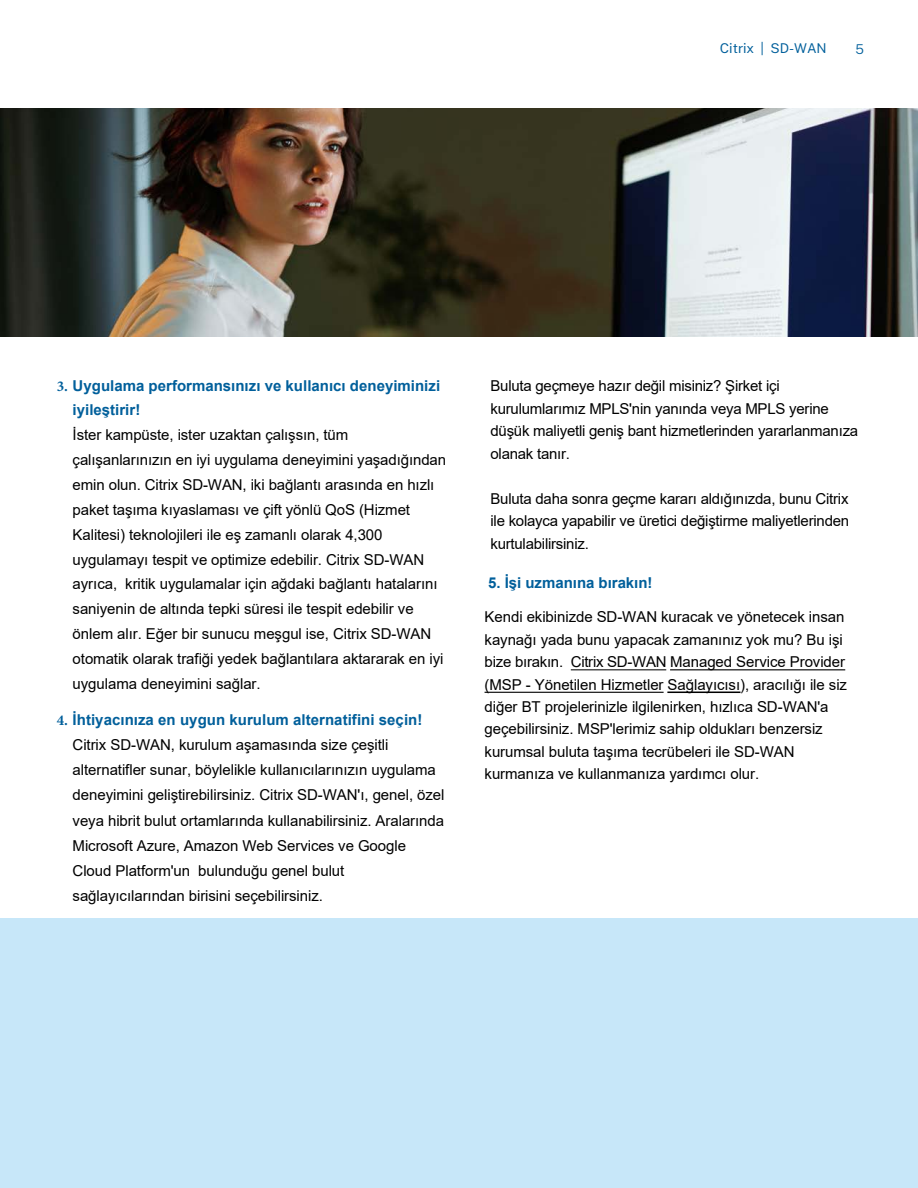
<style>
.page{position:relative;width:918px;height:1188px;background:#fff}
.page>*{position:absolute;margin:0;border:0;box-sizing:border-box;transform-origin:0 0}
.t1{font:15px/22.5px "Arial";letter-spacing:-.005em;color:#000}
.t2{font:700 15px/24.9px "Arial";color:#005f9b}
.t3{font:13.5px "Public Sans";letter-spacing:-.005em;color:#005f9b}
.t4{font:300 13.5px "Public Sans";color:#005f9b}
.s1{font-family:"Minion Pro"}
.s2{font-family:"Minion Pro";font-weight:700;color:#005f9b}
.s3{font-weight:700;color:#005f9b}
</style>
<div class="page">
<div style="left:0;top:918px;width:918px;height:270px;background:#c7e7f9"></div>
<hr style="left:667px;top:692px;width:73px;height:1px;background:#000">
<hr style="left:485px;top:692px;width:179px;height:1px;background:#000">
<hr style="left:670px;top:670px;width:175px;height:1px;background:#000">
<hr style="left:571px;top:669px;width:95px;height:1px;background:#000">
<img style="left:0;top:108px;width:918px;height:229px">
<p class="t3" style="left:720px;top:40px;width:108px">Citrix | SD-WAN</p>
<p class="t4" style="left:856px;top:39px;width:10px">5</p>
<p class="t2" style="left:73px;top:373px;width:369px;text-indent:-16px"><span class="s1">3.</span> Uygulama performansınızı ve kullanıcı deneyiminizi iyileştirir!</p>
<p class="t1" style="left:73px;top:423px;width:375px;line-height:24.9px">İster kampüste, ister uzaktan çalışsın, tüm çalışanlarınızın en iyi uygulama deneyimini yaşadığından emin olun. Citrix SD-WAN, iki bağlantı arasında en hızlı paket taşıma kıyaslaması ve çift yönlü QoS (Hizmet Kalitesi) teknolojileri ile eş zamanlı olarak 4,300 uygulamayı tespit ve optimize edebilir. Citrix SD-WAN ayrıca, kritik uygulamalar için ağdaki bağlantı hatalarını saniyenin de altında tepki süresi ile tespit edebilir ve önlem alır. Eğer bir sunucu meşgul ise, Citrix SD-WAN otomatik olarak trafiği yedek bağlantılara aktararak en iyi uygulama deneyimini sağlar.</p>
<p class="t1" style="left:73px;top:707px;width:373px;line-height:25.2px;text-indent:-16px"><span class="s2">4.</span> <span class="s3">İhtiyacınıza en uygun kurulum alternatifini seçin!<br></span>Citrix SD-WAN, kurulum aşamasında size çeşitli alternatifler sunar, böylelikle kullanıcılarınızın uygulama deneyimini geliştirebilirsiniz. Citrix SD-WAN'ı, genel, özel veya hibrit bulut ortamlarında kullanabilirsiniz. Aralarında Microsoft Azure, Amazon Web Services ve Google Cloud Platform'un bulunduğu genel bulut sağlayıcılarından birisini seçebilirsiniz.</p>
<p class="t1" style="left:490px;top:375px;width:369px">Buluta geçmeye hazır değil misiniz? Şirket içi kurulumlarımız MPLS'nin yanında veya MPLS yerine düşük maliyetli geniş bant hizmetlerinden yararlanmanıza olanak tanır.</p>
<p class="t1" style="left:490px;top:487px;width:360px;text-align:justify">Buluta daha sonra geçme kararı aldığınızda, bunu Citrix ile kolayca yapabilir ve üretici değiştirme maliyetlerinden kurtulabilirsiniz.</p>
<p class="t2" style="left:488px;top:570px;width:166px">5. İşi uzmanına bırakın!</p>
<p class="t1" style="left:485px;top:606px;width:364px">Kendi ekibinizde SD-WAN kuracak ve yönetecek insan kaynağı yada bunu yapacak zamanınız yok mu? Bu işi bize bırakın. Citrix SD-WAN Managed Service Provider (MSP - Yönetilen Hizmetler Sağlayıcısı), aracılığı ile siz diğer BT projelerinizle ilgilenirken, hızlıca SD-WAN'a geçebilirsiniz. MSP'lerimiz sahip oldukları benzersiz kurumsal buluta taşıma tecrübeleri ile SD-WAN kurmanıza ve kullanmanıza yardımcı olur.</p>
</div>
